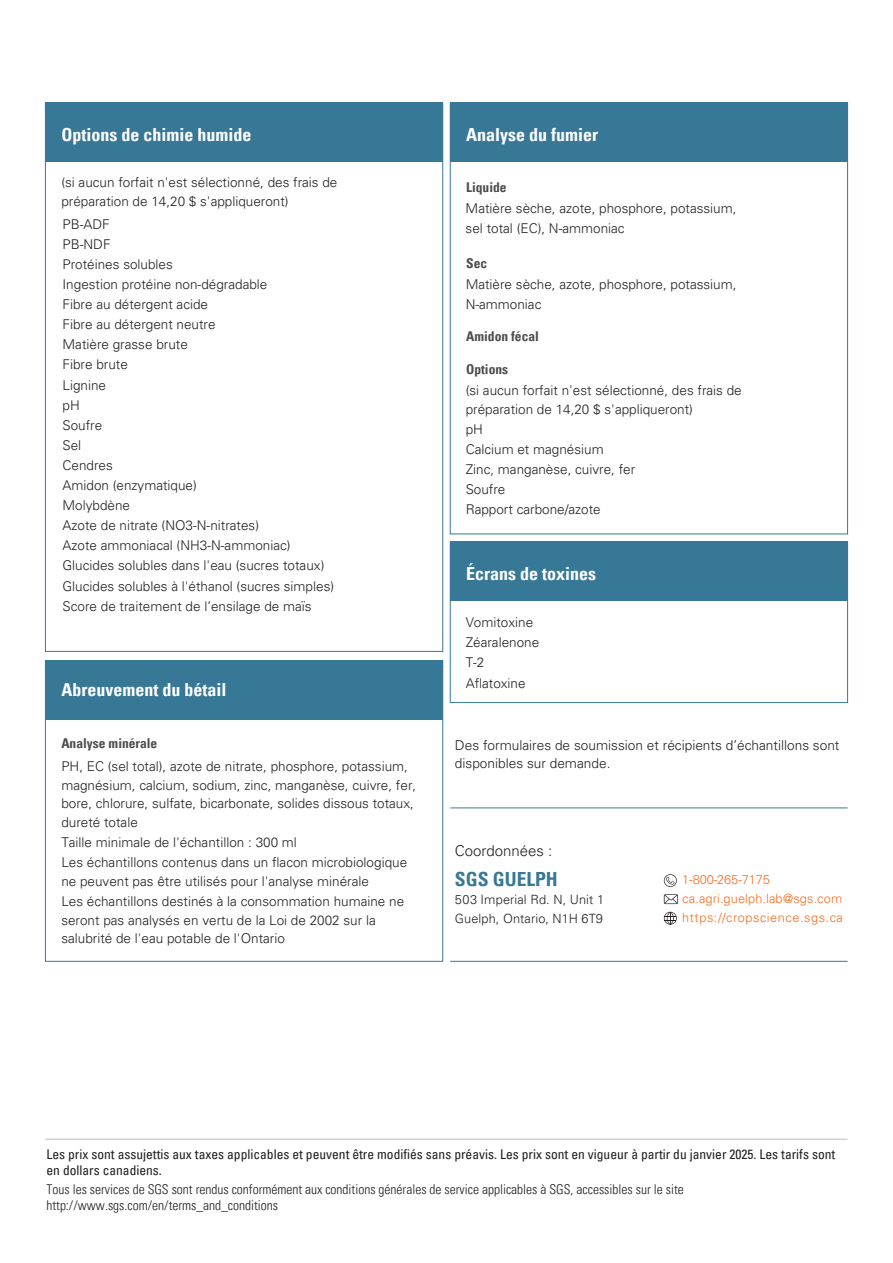
<style>
.page{position:relative;width:893px;height:1263px;background:#fff}
.page>*{position:absolute;margin:0;border:0;box-sizing:border-box;transform-origin:0 0}
.t1{font:700 condensed 19.5px "Univers LT Pro";color:#387897}
.t2{font:700 condensed 18px "Univers LT Pro";color:#fff}
.t3{font:300 15px "Univers LT Pro 45";color:#231f20}
.t4{font:300 13.65px/18px "Univers LT Pro 45";color:#231f20}
.t5{font:300 13.5px/20.1px "Univers LT Pro 45";color:#231f20}
.t6{font:300 condensed 13.5px/16.2px "Univers LT Pro";color:#231f20}
.t7{font:condensed 13.5px/16.2px "Univers LT Pro";color:#231f20}
.t8{font:700 condensed 13.5px "Univers LT Pro";color:#4b4c4d}
.t9{font:300 12.75px/18.9px "Univers LT Pro 45";letter-spacing:.015em;color:#f36e21}
.t10{font:300 12.75px/18.3px "Univers LT Pro 45";letter-spacing:.01em;color:#231f20}
</style>
<div class="page">
<div style="left:45px;top:102px;width:398px;height:60px;background:#387897"></div>
<div style="left:450px;top:102px;width:398px;height:60px;background:#387897"></div>
<div style="left:45px;top:660px;width:398px;height:60px;background:#387897"></div>
<div style="left:450px;top:541px;width:398px;height:60px;background:#387897"></div>
<svg style="left:664px;top:894px;width:14px;height:10px"></svg>
<svg style="left:664px;top:912px;width:13px;height:13px"></svg>
<svg style="left:664px;top:874px;width:13px;height:13px"></svg>
<hr style="left:450px;top:807px;width:398px;height:1px;background:#387897">
<hr style="left:450px;top:961px;width:398px;height:1px;background:#387897">
<hr style="left:45px;top:1138px;width:803px;height:2px;background:#d1d2d4">
<h2 class="t2" style="left:61px;top:123px;width:191px">Options de chimie humide</h2>
<p class="t5" style="left:61px;top:173px;width:278px;line-height:18.6px">(si aucun forfait n'est sélectionné, des frais de préparation de 14,20 $ s'appliqueront)</p>
<p class="t5" style="left:63px;top:214px;width:273px">PB-ADF<br>PB-NDF<br>Protéines solubles<br>Ingestion protéine non-dégradable<br>Fibre au détergent acide<br>Fibre au détergent neutre<br>Matière grasse brute<br>Fibre brute<br>Lignine<br>pH<br>Soufre<br>Sel<br>Cendres<br>Amidon (enzymatique)<br>Molybdène<br>Azote de nitrate (NO3-N-nitrates)<br>Azote ammoniacal (NH3-N-ammoniac)<br>Glucides solubles dans l'eau (sucres totaux)<br>Glucides solubles à l'éthanol (sucres simples)<br>Score de traitement de l’ensilage de maïs</p>
<h2 class="t2" style="left:61px;top:679px;width:166px">Abreuvement du bétail</h2>
<p class="t8" style="left:61px;top:735px;width:97px">Analyse minérale</p>
<p class="t5" style="left:61px;top:757px;width:356px;line-height:18.6px">PH, EC (sel total), azote de nitrate, phosphore, potassium, magnésium, calcium, sodium, zinc, manganèse, cuivre, fer, bore, chlorure, sulfate, bicarbonate, solides dissous totaux, dureté totale</p>
<p class="t5" style="left:61px;top:832px;width:347px">Taille minimale de l'échantillon : 300 ml<br>Les échantillons contenus dans un flacon microbiologique</p>
<p class="t5" style="left:61px;top:871px;width:344px">ne peuvent pas être utilisés pour l'analyse minérale<br>Les échantillons destinés à la consommation humaine ne</p>
<p class="t5" style="left:61px;top:910px;width:316px;line-height:18.6px">seront pas analysés en vertu de la Loi de 2002 sur la salubrité de l'eau potable de l'Ontario</p>
<h2 class="t2" style="left:466px;top:123px;width:133px">Analyse du fumier</h2>
<p class="t8" style="left:466px;top:179px;width:42px">Liquide</p>
<p class="t5" style="left:466px;top:198px;width:272px">Matière sèche, azote, phosphore, potassium, sel total (EC), N-ammoniac</p>
<p class="t8" style="left:466px;top:255px;width:23px">Sec</p>
<p class="t5" style="left:466px;top:273px;width:272px">Matière sèche, azote, phosphore, potassium,<br>N-ammoniac</p>
<p class="t8" style="left:466px;top:328px;width:74px">Amidon fécal</p>
<p class="t8" style="left:466px;top:361px;width:43px">Options</p>
<p class="t5" style="left:466px;top:381px;width:278px;line-height:18.6px">(si aucun forfait n'est sélectionné, des frais de préparation de 14,20 $ s'appliqueront)</p>
<p class="t5" style="left:466px;top:419px;width:171px">pH<br>Calcium et magnésium<br>Zinc, manganèse, cuivre, fer<br>Soufre<br>Rapport carbone/azote</p>
<h2 class="t2" style="left:466px;top:562px;width:131px">Écrans de toxines</h2>
<p class="t5" style="left:466px;top:612px;width:75px">Vomitoxine<br>Zéaralenone<br>T-2<br>Aflatoxine</p>
<p class="t4" style="left:455px;top:736px;width:386px">Des formulaires de soumission et récipients d’échantillons sont disponibles sur demande.</p>
<p class="t3" style="left:455px;top:841px;width:99px">Coordonnées :</p>
<h1 class="t1" style="left:455px;top:867px;width:104px">SGS GUELPH</h1>
<p class="t10" style="left:455px;top:890px;width:151px">503 Imperial Rd. N, Unit 1<br>Guelph, Ontario, N1H 6T9</p>
<p class="t9" style="left:682px;top:870px;width:162px">1-800-265-7175 ca.agri.guelph.lab@sgs.com https://cropscience.sgs.ca</p>
<p class="t7" style="left:46px;top:1146px;width:790px">Les prix sont assujettis aux taxes applicables et peuvent être modifiés sans préavis. Les prix sont en vigueur à partir du janvier 2025. Les tarifs sont en dollars canadiens.</p>
<p class="t6" style="left:46px;top:1180px;width:639px">Tous les services de SGS sont rendus conformément aux conditions générales de service applicables à SGS, accessibles sur le site http://www.sgs.com/en/terms_and_conditions</p>
</div>
